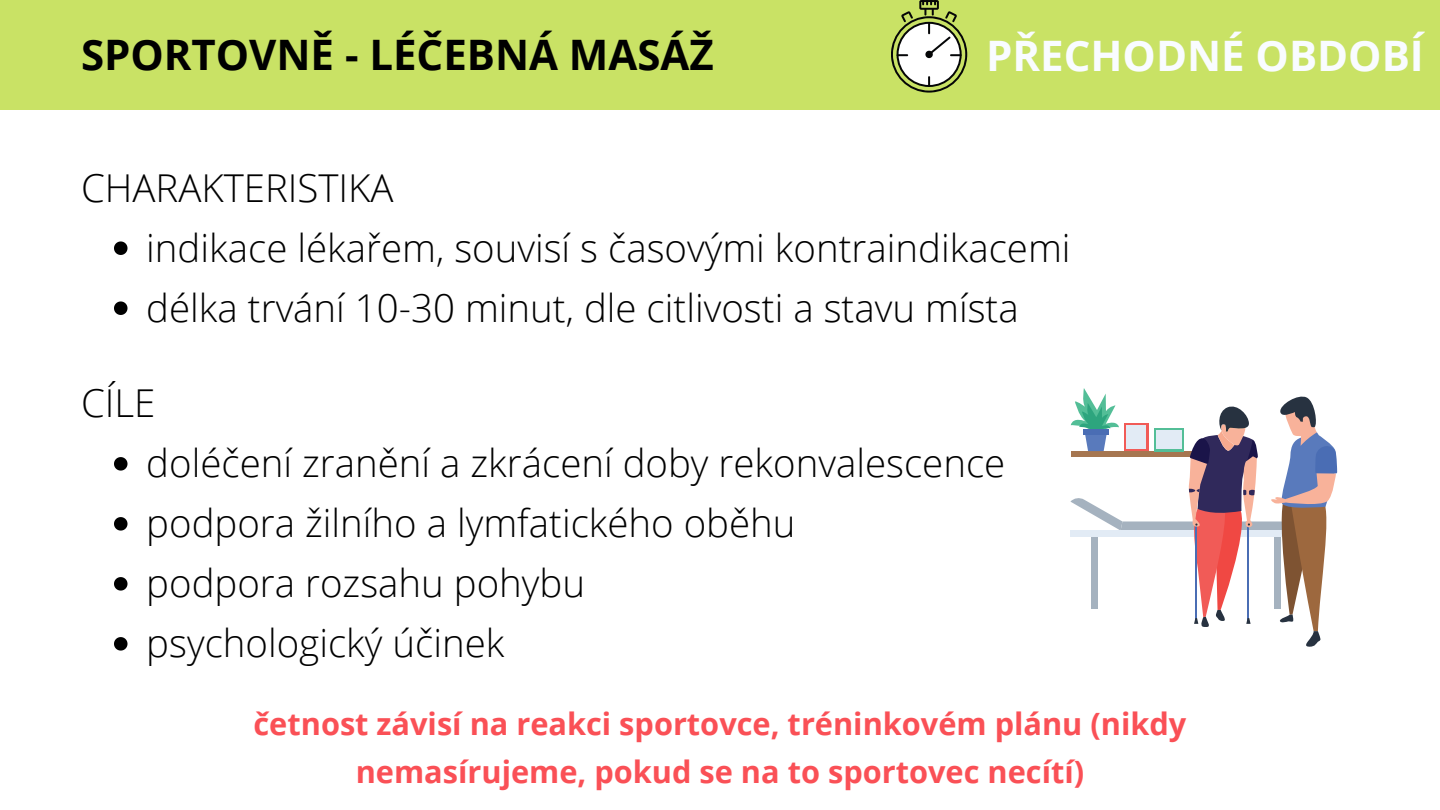
<style>
.page{position:relative;width:1440px;height:810px;background:#fff}
.page>*{position:absolute;margin:0;border:0;box-sizing:border-box;transform-origin:0 0}
.t1{font:700 42px "Open Sans";color:#000}
.t2{font:700 42px "Open Sans";color:#f9fcff}
.t3{font:300 38.4px "Open Sans";color:#000}
.t4{font:700 30.7px/48px "Open Sans";color:#fa5056;text-align:center}
</style>
<div class="page">
<div style="left:0;top:0;width:1440px;height:109px;background:#c9e265"></div>
<svg style="left:891px;top:0;width:76px;height:93px"></svg>
<svg style="left:1070px;top:388px;width:268px;height:259px"></svg>
<svg style="left:114px;top:457px;width:14px;height:14px"></svg>
<svg style="left:114px;top:517px;width:14px;height:14px"></svg>
<svg style="left:114px;top:577px;width:14px;height:14px"></svg>
<svg style="left:114px;top:637px;width:14px;height:14px"></svg>
<svg style="left:114px;top:241px;width:14px;height:14px"></svg>
<svg style="left:114px;top:301px;width:14px;height:14px"></svg>
<p class="t1" style="left:81px;top:25px;width:634px">SPORTOVNĚ - LÉČEBNÁ MASÁŽ</p>
<h1 class="t2" style="left:986px;top:26px;width:439px">PŘECHODNÉ OBDOBÍ</h1>
<p class="t3" style="left:81px;top:161px;width:314px">CHARAKTERISTIKA</p>
<p class="t3" style="left:146px;top:221px;width:926px">indikace lékařem, souvisí s časovými kontraindikacemi</p>
<p class="t3" style="left:146px;top:281px;width:874px">délka trvání 10-30 minut, dle citlivosti a stavu místa</p>
<h1 class="t3" style="left:81px;top:376px;width:76px">CÍLE</h1>
<h2 class="t3" style="left:146px;top:436px;width:861px">doléčení zranění a zkrácení doby rekonvalescence</h2>
<p class="t3" style="left:146px;top:496px;width:651px">podpora žilního a lymfatického oběhu</p>
<p class="t3" style="left:146px;top:556px;width:440px">podpora rozsahu pohybu</p>
<h2 class="t3" style="left:146px;top:616px;width:360px">psychologický účinek</h2>
<p class="t4" style="left:254px;top:699px;width:934px">četnost závisí na reakci sportovce, tréninkovém plánu (nikdy nemasírujeme, pokud se na to sportovec necítí)</p>
</div>
